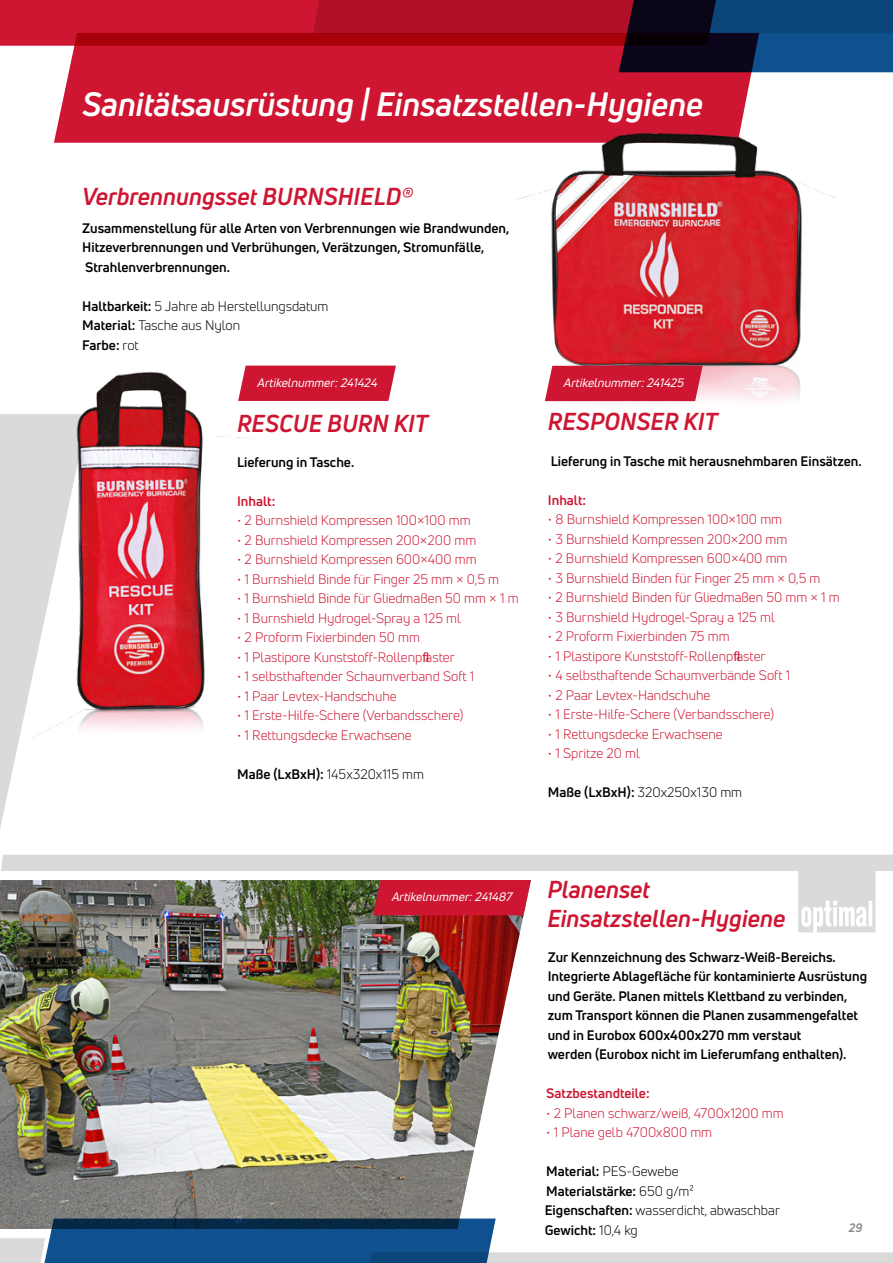
<style>
.page{position:relative;width:893px;height:1263px;background:#fff}
.page>*{position:absolute;margin:0;border:0;box-sizing:border-box;transform-origin:0 0}
.t1{font:italic 700 33px "Uni Neue";color:#fff}
.t2{font:italic 700 24px/28.8px "Uni Neue";color:#ce1531}
.t3{font:13.5px "Uni Neue";color:#ce1531}
.t4{font:700 13.5px/19.5px "Uni Neue";color:#000}
.t5{font:13.5px/19.5px "Uni Neue";color:#000}
.t6{font:700 13.5px "Uni Neue";color:#ce1531}
.t7{font:italic 12px "Uni Neue";color:#fff}
.t8{font:italic 700 12px "Uni Neue";color:#878787}
.s1{font-weight:700}
.s2{font-weight:400}
</style>
<div class="page">
<svg style="left:0;top:414px;width:32px;height:414px"></svg>
<div style="left:54px;top:72px;width:707px;height:71px;background:#ce1531"></div>
<img style="left:0;top:932px;width:520px;height:286px">
<img style="left:32px;top:365px;width:220px;height:374px">
<svg style="left:238px;top:366px;width:158px;height:35px;background:#d0203b"></svg>
<img style="left:516px;top:104px;width:319px;height:298px">
<div style="left:545px;top:366px;width:158px;height:35px;background:#ce1531"></div>
<svg style="left:0;top:0;width:893px;height:72px;background:#8b203c"></svg>
<svg style="left:0;top:1218px;width:893px;height:45px"></svg>
<img style="left:0;top:855px;width:893px;height:77px">
<h1 class="t1" style="left:82px;top:83px;width:622px">Sanitätsausrüstung | Einsatzstellen-Hygiene</h1>
<h2 class="t2" style="left:82px;top:182px;width:332px">Verbrennungsset BURNSHIELD®</h2>
<p class="t4" style="left:82px;top:218px;width:429px">Zusammenstellung für alle Arten von Verbrennungen wie Brandwunden,<br>Hitzeverbrennungen und Verbrühungen, Verätzungen, Stromunfälle,<br>Strahlenverbrennungen.</p>
<p class="t5" style="left:82px;top:296px;width:248px"><span class="s1">Haltbarkeit:</span> 5 Jahre ab Herstellungsdatum<br><span class="s1">Material:</span> Tasche aus Nylon<br><span class="s1">Farbe:</span> rot</p>
<p class="t7" style="left:257px;top:375px;width:125px">Artikelnummer:241424</p>
<h2 class="t2" style="left:237px;top:409px;width:192px">RESCUE BURN KIT</h2>
<p class="t4" style="left:237px;top:452px;width:119px">Lieferung in Tasche.</p>
<p class="t6" style="left:237px;top:493px;width:40px">Inhalt:</p>
<p class="t3" style="left:237px;top:512px;width:235px">• 2 Burnshield Kompressen 100×100 mm</p>
<p class="t3" style="left:237px;top:532px;width:241px">• 2 Burnshield Kompressen 200×200 mm</p>
<p class="t3" style="left:237px;top:551px;width:241px">• 2 Burnshield Kompressen 600×400 mm</p>
<p class="t3" style="left:237px;top:571px;width:264px">• 1 Burnshield Binde für Finger 25 mm × 0,5 m</p>
<p class="t3" style="left:237px;top:590px;width:283px">• 1 Burnshield Binde für Gliedmaßen 50 mm × 1 m</p>
<p class="t3" style="left:237px;top:610px;width:225px">• 1 Burnshield Hydrogel-Spray a 125 ml</p>
<p class="t3" style="left:237px;top:629px;width:184px">• 2 Proform Fixierbinden 50 mm</p>
<p class="t3" style="left:237px;top:649px;width:219px">• 1 Plastipore Kunststoff-Rollenpflaster</p>
<p class="t3" style="left:237px;top:668px;width:239px">• 1 selbsthaftender Schaumverband Soft 1</p>
<p class="t3" style="left:237px;top:688px;width:161px">• 1 Paar Levtex-Handschuhe</p>
<p class="t3" style="left:237px;top:707px;width:228px">• 1 Erste-Hilfe-Schere (Verbandsschere)</p>
<p class="t3" style="left:237px;top:727px;width:176px">• 1 Rettungsdecke Erwachsene</p>
<p class="t5" style="left:237px;top:764px;width:189px"><span class="s1">Maße (LxBxH):</span> 145x320x115 mm</p>
<p class="t7" style="left:563px;top:375px;width:125px">Artikelnummer:241425</p>
<h2 class="t2" style="left:548px;top:406px;width:171px">RESPONSER KIT</h2>
<p class="t4" style="left:551px;top:451px;width:312px">Lieferung in Tasche mit herausnehmbaren Einsätzen.</p>
<p class="t6" style="left:548px;top:492px;width:40px">Inhalt:</p>
<p class="t3" style="left:548px;top:511px;width:236px">• 8 Burnshield Kompressen 100×100 mm</p>
<p class="t3" style="left:548px;top:531px;width:241px">• 3 Burnshield Kompressen 200×200 mm</p>
<p class="t3" style="left:548px;top:550px;width:241px">• 2 Burnshield Kompressen 600×400 mm</p>
<p class="t3" style="left:548px;top:570px;width:274px">• 3 Burnshield Binden für Finger 25 mm × 0,5 m</p>
<p class="t3" style="left:548px;top:589px;width:293px">• 2 Burnshield Binden für Gliedmaßen 50 mm × 1 m</p>
<p class="t3" style="left:548px;top:609px;width:228px">• 3 Burnshield Hydrogel-Spray a 125 ml</p>
<p class="t3" style="left:548px;top:628px;width:183px">• 2 Proform Fixierbinden 75 mm</p>
<p class="t3" style="left:548px;top:648px;width:219px">• 1 Plastipore Kunststoff-Rollenpflaster</p>
<p class="t3" style="left:548px;top:667px;width:244px">• 4 selbsthaftende Schaumverbände Soft 1</p>
<p class="t3" style="left:548px;top:687px;width:164px">• 2 Paar Levtex-Handschuhe</p>
<p class="t3" style="left:548px;top:706px;width:228px">• 1 Erste-Hilfe-Schere (Verbandsschere)</p>
<p class="t3" style="left:548px;top:726px;width:176px">• 1 Rettungsdecke Erwachsene</p>
<p class="t3" style="left:548px;top:745px;width:93px">• 1 Spritze 20 ml</p>
<p class="t5" style="left:548px;top:783px;width:196px"><span class="s1">Maße (LxBxH):</span> 320x250x130 mm</p>
<p class="t7" style="left:391px;top:889px;width:125px">Artikelnummer:241487</p>
<h2 class="t2" style="left:547px;top:875px;width:239px">Planenset<br>Einsatzstellen-Hygiene</h2>
<p class="t4" style="left:548px;top:947px;width:321px">Zur Kennzeichnung des Schwarz-Weiß-Bereichs.<br>Integrierte Ablagefläche für kontaminierte Ausrüstung und Geräte. Planen mittels Klettband zu verbinden, zum Transport können die Planen zusammengefaltet und in Eurobox 600x400x270 mm verstaut<br>werden (Eurobox nicht im Lieferumfang enthalten).</p>
<p class="t6" style="left:546px;top:1085px;width:105px">Satzbestandteile:</p>
<p class="t3" style="left:546px;top:1105px;width:239px">• 2 Planen schwarz/weiß, 4700x1200 mm</p>
<p class="t3" style="left:546px;top:1124px;width:167px">• 1 Plane gelb 4700x800 mm</p>
<p class="t4" style="left:545px;top:1161px;width:237px">Material: <span class="s2">PES-Gewebe<br></span>Materialstärke: <span class="s2">650 g/m²<br></span>Eigenschaften: <span class="s2">wasserdicht, abwaschbar<br></span>Gewicht: <span class="s2">10,4 kg</span></p>
<p class="t8" style="left:849px;top:1220px;width:15px">29</p>
</div>
